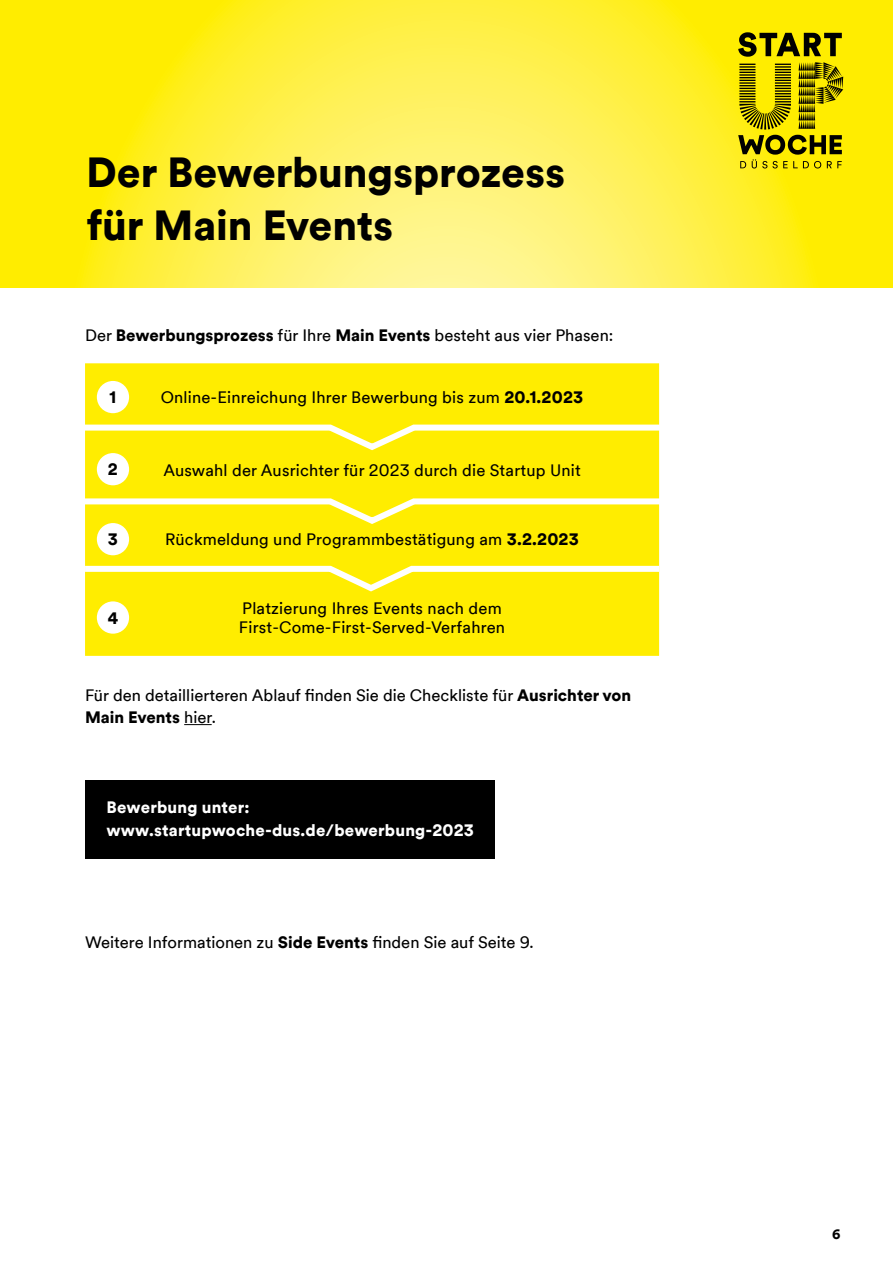
<style>
.page{position:relative;width:893px;height:1263px;background:#fff}
.page>*{position:absolute;margin:0;border:0;box-sizing:border-box;transform-origin:0 0}
.t1{font:900 42px/52.5px "Duesseldorf Circular TT";letter-spacing:-.005em;color:#000}
.t2{font:16.5px/19.5px "Duesseldorf Circular TT";letter-spacing:.01em;color:#000}
.t3{font:900 16.5px "Duesseldorf Circular TT";letter-spacing:.01em;color:#fff}
.t4{font:900 16.5px "Duesseldorf Circular TT";color:#000}
.t5{font:900 13.5px "Duesseldorf Circular TT";color:#000}
.s1{font-weight:900}
</style>
<div class="page">
<svg style="left:0;top:0;width:893px;height:288px;background:#feef3b"></svg>
<svg style="left:738px;top:32px;width:105px;height:136px;background:#ada101"></svg>
<div style="left:85px;top:363px;width:574px;height:293px;background:#ffed00"></div>
<div style="left:97px;top:381px;width:32px;height:32px;background:#fff;border-radius:50%"></div>
<div style="left:97px;top:453px;width:32px;height:32px;background:#fff;border-radius:50%"></div>
<div style="left:97px;top:523px;width:32px;height:32px;background:#fff;border-radius:50%"></div>
<div style="left:97px;top:601px;width:32px;height:33px;background:#fff;border-radius:50%"></div>
<svg style="left:85px;top:422px;width:575px;height:31px"></svg>
<svg style="left:85px;top:495px;width:575px;height:32px"></svg>
<svg style="left:85px;top:563px;width:575px;height:32px"></svg>
<div style="left:85px;top:780px;width:410px;height:78px;background:#000"></div>
<svg style="left:184px;top:724px;width:28px;height:1px"></svg>
<p class="t1" style="left:86px;top:144px;width:481px">Der Bewerbungsprozess für Main Events</p>
<p class="t2" style="left:85px;top:325px;width:530px">Der <span class="s1">Bewerbungsprozess</span> für Ihre <span class="s1">Main Events</span> besteht aus vier Phasen:</p>
<p class="t4" style="left:110px;top:386px;width:8px">1</p>
<p class="t2" style="left:161px;top:387px;width:424px">Online-Einreichung Ihrer Bewerbung bis zum <span class="s1">20.1.2023</span></p>
<p class="t4" style="left:108px;top:458px;width:12px">2</p>
<p class="t2" style="left:163px;top:459px;width:419px">Auswahl der Ausrichter für 2023 durch die Startup Unit</p>
<p class="t4" style="left:108px;top:528px;width:12px">3</p>
<p class="t4" style="left:108px;top:606px;width:12px">4</p>
<p class="t2" style="left:165px;top:529px;width:415px">Rückmeldung und Programmbestätigung am <span class="s1">3.2.2023</span></p>
<p class="t2" style="left:239px;top:598px;width:268px">Platzierung Ihres Events nach dem<br>First-Come-First-Served-Verfahren</p>
<p class="t2" style="left:85px;top:683px;width:548px;line-height:22.5px">Für den detaillierteren Ablauf finden Sie die Checkliste für <span class="s1">Ausrichter von<br>Main Events</span> hier.</p>
<p class="t3" style="left:107px;top:796px;width:144px">Bewerbung unter:</p>
<p class="t3" style="left:107px;top:818px;width:369px">www.startupwoche-dus.de/bewerbung-2023</p>
<p class="t2" style="left:85px;top:932px;width:450px">Weitere Informationen zu <span class="s1">Side Events</span> finden Sie auf Seite 9.</p>
<p class="t5" style="left:832px;top:1225px;width:10px">6</p>
</div>
